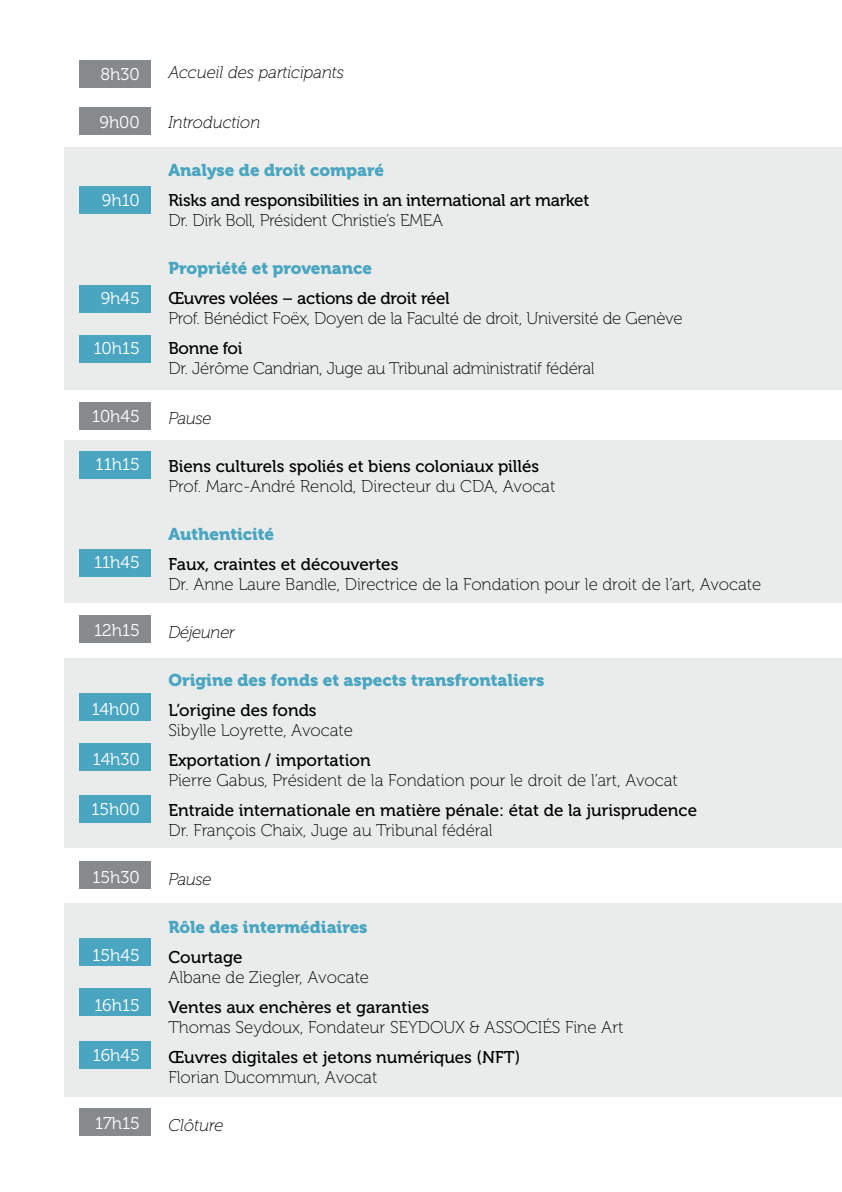
<style>
.page{position:relative;width:842px;height:1192px;background:#fff}
.page>*{position:absolute;margin:0;border:0;box-sizing:border-box;transform-origin:0 0}
.t1{font:17px "Museo 100";color:#000001}
.t2{font:17px "Museo 500";color:#000001}
.t3{font:17px "Museo 900";color:#49a5c0}
.t4{font:17px "Museo 100";letter-spacing:-.02em;color:#000001}
.t5{font:17px "Museo 300";color:#fff}
.t6{font:italic 17px "Museo 100";color:#000001}
.t7{font:17px "Museo 500";letter-spacing:-.02em;color:#000001}
.t8{font:italic 17px "Museo 100";letter-spacing:-.02em;color:#000001}
</style>
<div class="page">
<div style="left:65px;top:147px;width:777px;height:110px;background:#e9ecea"></div>
<div style="left:65px;top:250px;width:777px;height:139px;background:#e9ecea"></div>
<div style="left:65px;top:515px;width:777px;height:88px;background:#e9ecea"></div>
<div style="left:65px;top:440px;width:777px;height:83px;background:#e9ecea"></div>
<div style="left:65px;top:658px;width:777px;height:189px;background:#e9ecea"></div>
<div style="left:65px;top:903px;width:777px;height:193px;background:#e9ecea"></div>
<div style="left:79px;top:107px;width:71px;height:27px;background:#878a8c"></div>
<div style="left:79px;top:60px;width:71px;height:27px;background:#878a8c"></div>
<div style="left:79px;top:285px;width:71px;height:27px;background:#49a5c0"></div>
<div style="left:79px;top:549px;width:71px;height:27px;background:#49a5c0"></div>
<div style="left:79px;top:186px;width:71px;height:27px;background:#49a5c0"></div>
<div style="left:79px;top:335px;width:71px;height:27px;background:#49a5c0"></div>
<div style="left:79px;top:451px;width:71px;height:28px;background:#49a5c0"></div>
<div style="left:79px;top:403px;width:71px;height:27px;background:#878a8c"></div>
<div style="left:79px;top:693px;width:71px;height:27px;background:#49a5c0"></div>
<div style="left:79px;top:615px;width:71px;height:27px;background:#878a8c"></div>
<div style="left:79px;top:743px;width:71px;height:27px;background:#49a5c0"></div>
<div style="left:79px;top:795px;width:71px;height:27px;background:#49a5c0"></div>
<div style="left:79px;top:861px;width:71px;height:28px;background:#878a8c"></div>
<div style="left:79px;top:938px;width:71px;height:28px;background:#49a5c0"></div>
<div style="left:79px;top:988px;width:71px;height:28px;background:#49a5c0"></div>
<div style="left:79px;top:1040px;width:71px;height:28px;background:#49a5c0"></div>
<div style="left:79px;top:1108px;width:71px;height:27px;background:#878a8c"></div>
<p class="t5" style="left:101px;top:65px;width:41px">8h30</p>
<p class="t5" style="left:99px;top:113px;width:42px">9h00</p>
<p class="t5" style="left:102px;top:191px;width:39px">9h10</p>
<p class="t5" style="left:101px;top:289px;width:41px">9h45</p>
<p class="t5" style="left:94px;top:339px;width:48px">10h15</p>
<p class="t5" style="left:92px;top:407px;width:49px">10h45</p>
<p class="t5" style="left:96px;top:455px;width:46px">11h15</p>
<p class="t5" style="left:94px;top:553px;width:47px">11h45</p>
<p class="t5" style="left:94px;top:621px;width:47px">12h15</p>
<p class="t5" style="left:92px;top:699px;width:50px">14h00</p>
<p class="t5" style="left:93px;top:749px;width:48px">14h30</p>
<p class="t5" style="left:91px;top:799px;width:50px">15h00</p>
<p class="t5" style="left:93px;top:867px;width:49px">15h30</p>
<p class="t5" style="left:93px;top:945px;width:49px">15h45</p>
<p class="t5" style="left:94px;top:995px;width:47px">16h15</p>
<p class="t5" style="left:93px;top:1045px;width:48px">16h45</p>
<p class="t5" style="left:95px;top:1113px;width:46px">17h15</p>
<p class="t6" style="left:168px;top:63px;width:177px">Accueil des participants</p>
<p class="t6" style="left:168px;top:113px;width:94px">Introduction</p>
<p class="t3" style="left:168px;top:160px;width:217px">Analyse de droit comparé</p>
<p class="t2" style="left:168px;top:191px;width:422px">Risks and responsibilities in an international art market</p>
<p class="t1" style="left:168px;top:211px;width:276px">Dr. Dirk Boll, Président Christie’s EMEA</p>
<p class="t3" style="left:168px;top:259px;width:205px">Propriété et provenance</p>
<p class="t7" style="left:168px;top:289px;width:283px">Œuvres volées – actions de droit réel</p>
<p class="t4" style="left:168px;top:309px;width:516px">Prof. Bénédict Foëx, Doyen de la Faculté de droit, Université de Genève</p>
<p class="t7" style="left:168px;top:339px;width:76px">Bonne foi</p>
<p class="t4" style="left:168px;top:359px;width:428px">Dr. Jérôme Candrian, Juge au Tribunal administratif fédéral</p>
<p class="t6" style="left:168px;top:409px;width:45px">Pause</p>
<p class="t2" style="left:168px;top:457px;width:372px">Biens culturels spoliés et biens coloniaux pillés</p>
<p class="t1" style="left:168px;top:477px;width:389px">Prof. Marc-André Renold, Directeur du CDA, Avocat</p>
<p class="t3" style="left:168px;top:525px;width:107px">Authenticité</p>
<p class="t2" style="left:168px;top:555px;width:231px">Faux, craintes et découvertes</p>
<p class="t1" style="left:168px;top:575px;width:594px">Dr. Anne Laure Bandle, Directrice de la Fondation pour le droit de l’art, Avocate</p>
<p class="t8" style="left:168px;top:623px;width:68px">Déjeuner</p>
<p class="t3" style="left:168px;top:671px;width:377px">Origine des fonds et aspects transfrontaliers</p>
<p class="t2" style="left:168px;top:701px;width:150px">L’origine des fonds</p>
<p class="t1" style="left:168px;top:721px;width:186px">Sibylle Loyrette, Avocate</p>
<p class="t2" style="left:168px;top:751px;width:204px">Exportation / importation</p>
<p class="t1" style="left:168px;top:771px;width:511px">Pierre Gabus, Président de la Fondation pour le droit de l’art, Avocat</p>
<p class="t2" style="left:168px;top:801px;width:530px">Entraide internationale en matière pénale: état de la jurisprudence</p>
<p class="t1" style="left:168px;top:821px;width:326px">Dr. François Chaix, Juge au Tribunal fédéral</p>
<p class="t6" style="left:168px;top:869px;width:45px">Pause</p>
<p class="t3" style="left:168px;top:917px;width:201px">Rôle des intermédiaires</p>
<p class="t2" style="left:168px;top:947px;width:76px">Courtage</p>
<p class="t1" style="left:168px;top:967px;width:202px">Albane de Ziegler, Avocate</p>
<p class="t2" style="left:168px;top:997px;width:262px">Ventes aux enchères et garanties</p>
<p class="t1" style="left:168px;top:1017px;width:457px">Thomas Seydoux, Fondateur SEYDOUX &amp; ASSOCIÉS Fine Art</p>
<p class="t2" style="left:168px;top:1047px;width:353px">Œuvres digitales et jetons numériques (NFT)</p>
<p class="t1" style="left:168px;top:1067px;width:211px">Florian Ducommun, Avocat</p>
<p class="t6" style="left:168px;top:1115px;width:57px">Clôture</p>
</div>
